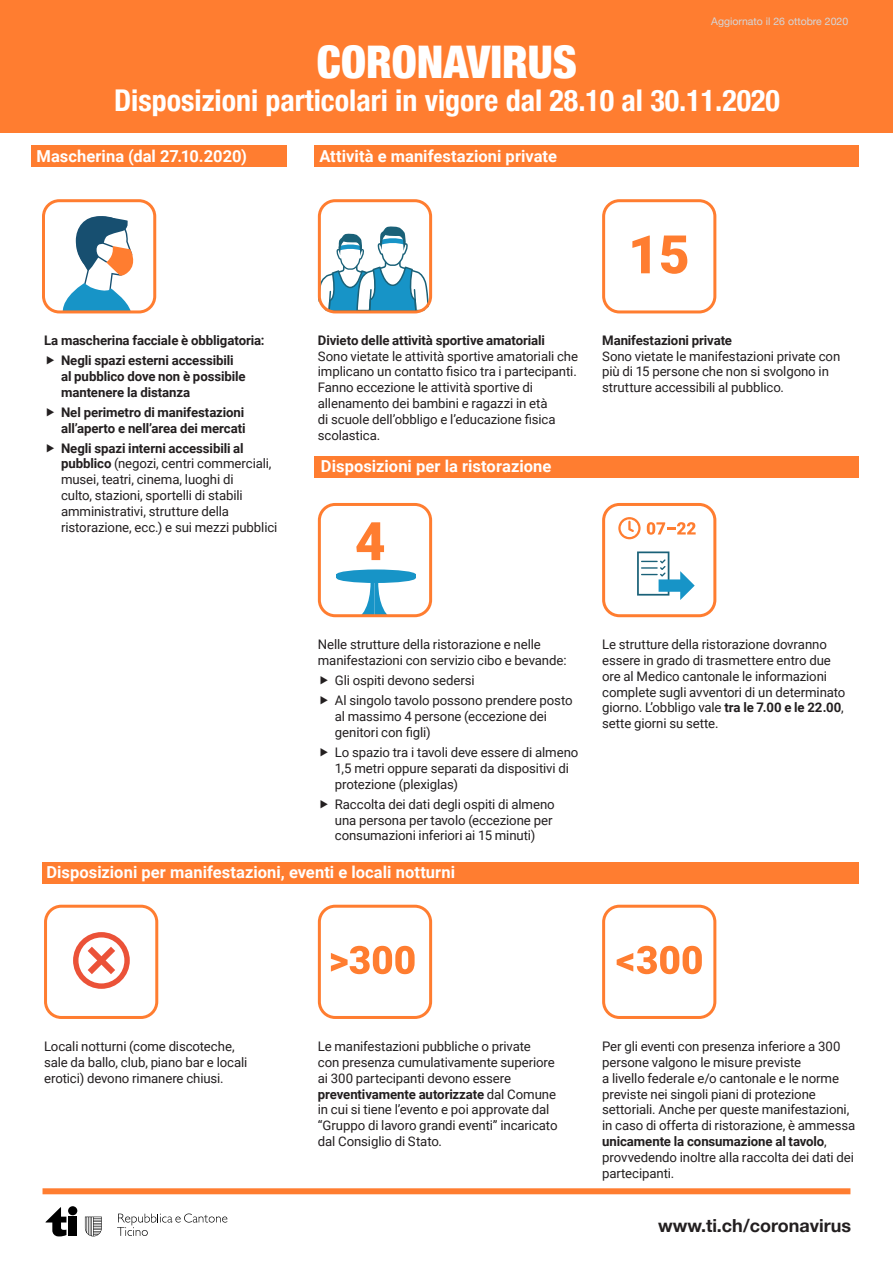
<style>
.page{position:relative;width:893px;height:1263px;background:#fff}
.page>*{position:absolute;margin:0;border:0;box-sizing:border-box;transform-origin:0 0}
.t1{font:900 53.1px "Roboto";color:#ff7d30}
.t2{font:900 condensed 45px "Helvetica Neue";color:#fff}
.t3{font:700 condensed 30px "Helvetica Neue";color:#fff}
.t4{font:700 18px "Helvetica Neue";color:#231f20}
.testo_principale{font:700 16.5px "Roboto";color:#fff}
.testo_principale-2{font:13.2px/15.9px "Roboto";letter-spacing:-.01em;color:#231f20}
.testo_principale-3{font:700 13.2px/15.9px "Roboto";letter-spacing:-.01em;color:#231f20}
.t5{font:10.5px "Helvetica Neue";color:#d5d6d8}
.s1{font-weight:700}
</style>
<div class="page">
<div style="left:0;top:0;width:893px;height:132px;background:#ff7d30"></div>
<div style="left:315px;top:456px;width:544px;height:22px;background:#ff7d30"></div>
<div style="left:42px;top:862px;width:817px;height:22px;background:#ff7d30"></div>
<div style="left:315px;top:146px;width:544px;height:21px;background:#ff7d30"></div>
<div style="left:31px;top:146px;width:255px;height:21px;background:#ff7d30"></div>
<svg style="left:42px;top:199px;width:114px;height:114px"></svg>
<svg style="left:318px;top:199px;width:114px;height:114px"></svg>
<svg style="left:602px;top:199px;width:114px;height:114px"></svg>
<svg style="left:318px;top:503px;width:114px;height:114px"></svg>
<svg style="left:602px;top:503px;width:114px;height:114px"></svg>
<svg style="left:44px;top:905px;width:114px;height:114px"></svg>
<svg style="left:318px;top:905px;width:114px;height:114px"></svg>
<svg style="left:602px;top:905px;width:114px;height:114px"></svg>
<div style="left:69px;top:1216px;width:8px;height:20px;background:#000"></div>
<div style="left:68px;top:1206px;width:9px;height:9px;background:#000;border-radius:50%"></div>
<svg style="left:46px;top:1207px;width:20px;height:29px"></svg>
<svg style="left:117px;top:1213px;width:110px;height:23px"></svg>
<svg style="left:85px;top:1216px;width:17px;height:20px"></svg>
<div style="left:43px;top:1188px;width:807px;height:6px;background:#ff7d30"></div>
<p class="t5" style="left:711px;top:14px;width:138px">Aggiornato il 26 ottobre 2020</p>
<p class="t2" style="left:317px;top:25px;width:262px">CORONAVIRUS</p>
<p class="t3" style="left:114px;top:76px;width:667px">Disposizioni particolari in vigore dal 28.10 al 30.11.2020</p>
<p class="testo_principale" style="left:36px;top:144px;width:212px">Mascherina (dal 27.10.2020)</p>
<p class="testo_principale" style="left:319px;top:144px;width:239px">Attività e manifestazioni private</p>
<p class="testo_principale-3" style="left:44px;top:332px;width:222px">La mascherina facciale è obbligatoria:</p>
<p class="testo_principale-3" style="left:61px;top:352px;width:186px">Negli spazi esterni accessibili al pubblico dove non è possibile mantenere la distanza</p>
<p class="testo_principale-3" style="left:61px;top:403px;width:186px">Nel perimetro di manifestazioni all’aperto e nell’area dei mercati</p>
<p class="testo_principale-2" style="left:61px;top:439px;width:218px"><span class="s1">Negli spazi interni accessibili al pubblico</span> (negozi, centri commerciali, musei, teatri, cinema, luoghi di<br>culto, stazioni, sportelli di stabili amministrativi, strutture della ristorazione, ecc.) e sui mezzi pubblici</p>
<p class="testo_principale-3" style="left:318px;top:332px;width:229px">Divieto delle attività sportive amatoriali</p>
<p class="testo_principale-2" style="left:318px;top:347px;width:262px">Sono vietate le attività sportive amatoriali che implicano un contatto fisico tra i partecipanti.<br>Fanno eccezione le attività sportive di allenamento dei bambini e ragazzi in età<br>di scuole dell’obbligo e l’educazione fisica scolastica.</p>
<p class="testo_principale" style="left:321px;top:455px;width:232px">Disposizioni per la ristorazione</p>
<h1 class="t1" style="left:628px;top:217px;width:63px">15</h1>
<p class="testo_principale-3" style="left:602px;top:332px;width:131px">Manifestazioni private</p>
<p class="testo_principale-2" style="left:602px;top:347px;width:240px">Sono vietate le manifestazioni private con</p>
<p class="testo_principale-2" style="left:602px;top:363px;width:228px">più di 15 persone che non si svolgono in strutture accessibili al pubblico.</p>
<p class="testo_principale-2" style="left:318px;top:636px;width:250px">Nelle strutture della ristorazione e nelle manifestazioni con servizio cibo e bevande:</p>
<p class="testo_principale-2" style="left:335px;top:672px;width:141px">Gli ospiti devono sedersi</p>
<p class="testo_principale-2" style="left:335px;top:692px;width:239px">Al singolo tavolo possono prendere posto al massimo 4 persone (eccezione dei genitori con figli)</p>
<p class="testo_principale-2" style="left:335px;top:744px;width:245px">Lo spazio tra i tavoli deve essere di almeno<br>1,5 metri oppure separati da dispositivi di protezione (plexiglas)</p>
<p class="testo_principale-2" style="left:335px;top:795px;width:221px">Raccolta dei dati degli ospiti di almeno una persona per tavolo (eccezione per consumazioni inferiori ai 15 minuti)</p>
<p class="testo_principale" style="left:46px;top:861px;width:410px">Disposizioni per manifestazioni, eventi e locali notturni</p>
<p class="testo_principale-2" style="left:602px;top:636px;width:245px">Le strutture della ristorazione dovranno essere in grado di trasmettere entro due ore al Medico cantonale le informazioni complete sugli avventori di un determinato giorno. L’obbligo vale <span class="s1">tra le 7.00 e le 22.00</span>, sette giorni su sette.</p>
<p class="testo_principale-2" style="left:44px;top:1038px;width:205px">Locali notturni (come discoteche, sale da ballo, club, piano bar e locali erotici) devono rimanere chiusi.</p>
<p class="testo_principale-2" style="left:318px;top:1038px;width:241px">Le manifestazioni pubbliche o private<br>con presenza cumulativamente superiore ai 300 partecipanti devono essere <span class="s1">preventivamente autorizzate</span> dal Comune in cui si tiene l’evento e poi approvate dal “Gruppo di lavoro grandi eventi” incaricato dal Consiglio di Stato.</p>
<p class="testo_principale-2" style="left:602px;top:1038px;width:240px">Per gli eventi con presenza inferiore a 300 persone valgono le misure previste</p>
<p class="testo_principale-2" style="left:602px;top:1069px;width:255px">a livello federale e/o cantonale e le norme previste nei singoli piani di protezione settoriali. Anche per queste manifestazioni, in caso di offerta di ristorazione, è ammessa <span class="s1">unicamente la consumazione al tavolo</span>, provvedendo inoltre alla raccolta dei dati dei partecipanti.</p>
<p class="t4" style="left:658px;top:1212px;width:194px">www.ti.ch/coronavirus</p>
</div>
